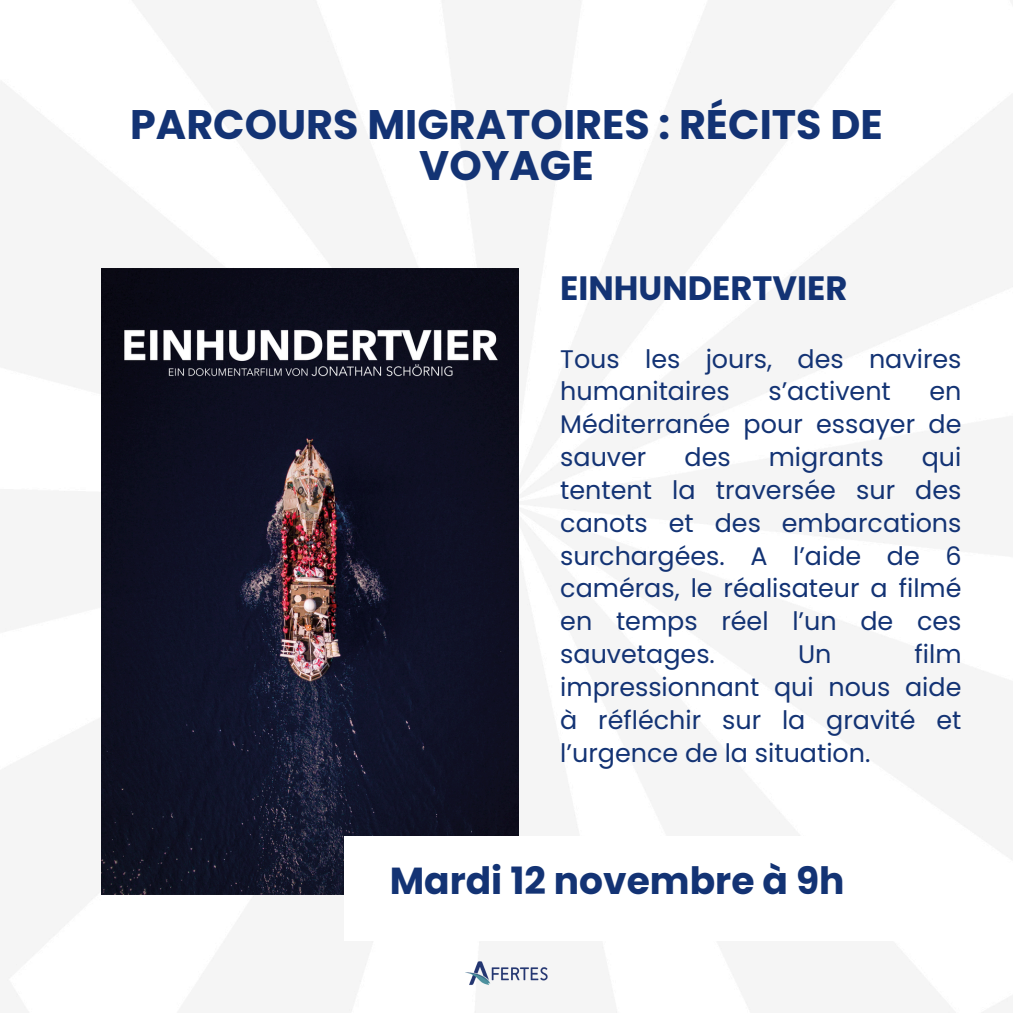
<style>
.page{position:relative;width:1013px;height:1013px;background:#fff}
.page>*{position:absolute;margin:0;border:0;box-sizing:border-box;transform-origin:0 0}
.t1{font:700 41.25px/40.2px "Poppins";color:#133374;text-align:center}
.t2{font:700 37.62px "Poppins";color:#133374}
.t3{font:700 33.75px "Poppins";color:#133374}
.t4{font:25.38px/32.8px "Poppins";color:#133374;text-align:justify}
</style>
<div class="page">
<img style="left:101px;top:269px;width:417px;height:625px">
<div style="left:344px;top:836px;width:617px;height:105px;background:#fff"></div>
<img style="left:465px;top:961px;width:83px;height:24px">
<p class="t1" style="left:130px;top:105px;width:754px">PARCOURS MIGRATOIRES : RÉCITS DE<br>VOYAGE</p>
<p class="t3" style="left:560px;top:265px;width:289px">EINHUNDERTVIER</p>
<h3 class="t4" style="left:560px;top:342px;width:403px">Tous les jours, des navires humanitaires</h3>
<h3 class="t4" style="left:768px;top:375px;width:124px">s’activent</h3>
<h3 class="t4" style="left:560px;top:375px;width:403px;text-indent:369px">en Méditerranée pour essayer de sauver</h3>
<h3 class="t4" style="left:560px;top:441px;width:403px;text-indent:361px">qui tentent la traversée sur des canots et des embarcations surchargées. A l’aide de 6 caméras, le réalisateur a filmé en temps réel l’un de ces sauvetages.</h3>
<h3 class="t4" style="left:684px;top:441px;width:48px">des</h3>
<h3 class="t4" style="left:768px;top:441px;width:116px">migrants</h3>
<h3 class="t4" style="left:560px;top:638px;width:403px;text-indent:354px">film impressionnant qui nous aide à réfléchir sur la gravité et l’urgence de la situation.</h3>
<h3 class="t4" style="left:798px;top:638px;width:35px">Un</h3>
<h2 class="t2" style="left:389px;top:855px;width:456px">Mardi 12 novembre à 9h</h2>
</div>
